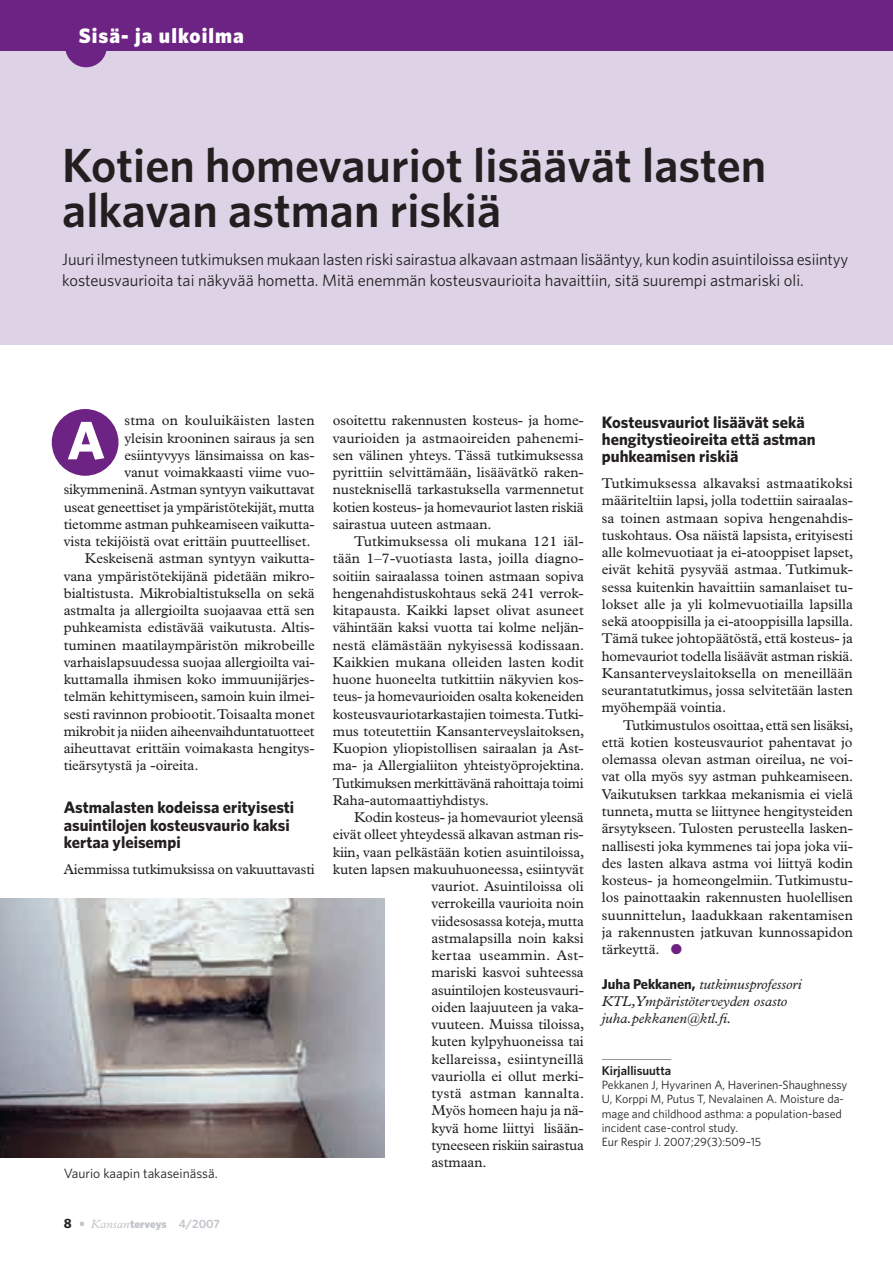
<style>
.page{position:relative;width:893px;height:1263px;background:#fff}
.page>*{position:absolute;margin:0;border:0;box-sizing:border-box;transform-origin:0 0}
.t1{font:700 54px "Whitney";color:#fff}
.t2{font:600 48px/45px "Whitney";color:#231f20}
.t3{font:900 21px "Whitney";letter-spacing:.05em;color:#fff}
.t4{font:16.5px/21px "Whitney";letter-spacing:-.01em;color:#231f20}
.t5{font:700 16.5px/17.2px "Whitney";color:#231f20}
.t6{font:14.25px/17.2px "Plantin";letter-spacing:-.005em;color:#231f20;text-align:justify}
.t7{font:italic 14.25px/17.2px "Plantin";letter-spacing:-.005em;color:#231f20}
.t8{font:14.25px "Plantin";letter-spacing:.015em;color:#231f20}
.t9{font:14.25px "Plantin";letter-spacing:.02em;color:#231f20}
.t10{font:13.5px "Whitney";color:#231f20}
.t11{font:600 12.75px "Whitney";letter-spacing:-.005em;color:#231f20}
.t12{font:12px/14.2px "Whitney";letter-spacing:-.005em;color:#231f20}
.t13{font:900 11.25px "Whitney";letter-spacing:-.01em;color:#c0c4ca}
.s1{font-weight:700;font-size:12px}
.s2{font-family:"Plantin";font-weight:400;font-style:italic;font-size:12px}
.s3{font-weight:600;font-size:12px}
.s4{color:#6d2383}
.s5{font-family:"Whitney";font-weight:700;font-style:normal}
</style>
<div class="page">
<div style="left:0;top:51px;width:893px;height:294px;background:#ded3e6"></div>
<div style="left:65px;top:26px;width:42px;height:41px;background:#6d2383;border-radius:50%"></div>
<hr style="left:602px;top:1059px;width:69px;height:1px;background:#939598">
<div style="left:52px;top:409px;width:67px;height:67px;background:#6d2383;border-radius:50%"></div>
<div style="left:0;top:0;width:893px;height:50px;background:#6d2383"></div>
<img style="left:0;top:898px;width:385px;height:260px">
<h3 class="t3" style="left:79px;top:23px;width:167px">Sisä- ja ulkoilma</h3>
<h2 class="t2" style="left:62px;top:141px;width:706px">Kotien homevauriot lisäävät lasten alkavan astman riskiä</h2>
<p class="t4" style="left:62px;top:248px;width:787px">Juuri ilmestyneen tutkimuksen mukaan lasten riski sairastua alkavaan astmaan lisääntyy, kun kodin asuintiloissa esiintyy kosteusvaurioita tai näkyvää hometta. Mitä enemmän kosteusvaurioita havaittiin, sitä suurempi astmariski oli.</p>
<p class="t8" style="left:125px;top:412px;width:192px">stma on kouluikäisten lasten</p>
<p class="t6" style="left:125px;top:429px;width:192px">yleisin krooninen sairaus ja sen</p>
<p class="t6" style="left:125px;top:446px;width:192px">esiintyvyys länsimaissa on kas-</p>
<p class="t6" style="left:125px;top:464px;width:192px">vanut voimakkaasti viime vuo-</p>
<p class="t6" style="left:64px;top:481px;width:252px">sikymmeninä. Astman syntyyn vaikuttavat</p>
<p class="t6" style="left:64px;top:498px;width:252px">useat geneettiset ja ympäristötekijät, mutta</p>
<p class="t6" style="left:64px;top:515px;width:253px">tietomme astman puhkeamiseen vaikutta-</p>
<p class="t6" style="left:64px;top:533px;width:248px">vista tekijöistä ovat erittäin puutteelliset.</p>
<p class="t6" style="left:85px;top:550px;width:231px">Keskeisenä astman syntyyn vaikutta-</p>
<p class="t6" style="left:64px;top:567px;width:253px">vana ympäristötekijänä pidetään mikro-</p>
<p class="t6" style="left:64px;top:584px;width:252px">bialtistusta. Mikrobialtistuksella on sekä</p>
<p class="t6" style="left:64px;top:602px;width:253px">astmalta ja allergioilta suojaavaa että sen</p>
<p class="t6" style="left:64px;top:619px;width:253px">puhkeamista edistävää vaikutusta. Altis-</p>
<p class="t6" style="left:64px;top:636px;width:253px">tuminen maatilaympäristön mikrobeille</p>
<p class="t6" style="left:64px;top:653px;width:253px">varhaislapsuudessa suojaa allergioilta vai-</p>
<p class="t6" style="left:64px;top:671px;width:253px">kuttamalla ihmisen koko immuunijärjes-</p>
<p class="t6" style="left:64px;top:688px;width:253px">telmän kehittymiseen, samoin kuin ilmei-</p>
<p class="t6" style="left:64px;top:705px;width:253px">sesti ravinnon probiootit. Toisaalta monet</p>
<p class="t6" style="left:64px;top:722px;width:252px">mikrobit ja niiden aiheenvaihduntatuotteet</p>
<p class="t6" style="left:64px;top:740px;width:253px">aiheuttavat erittäin voimakasta hengitys-</p>
<p class="t6" style="left:64px;top:757px;width:136px">tieärsytystä ja -oireita.</p>
<p class="t5" style="left:64px;top:799px;width:232px">Astmalasten kodeissa erityisesti asuintilojen kosteusvaurio kaksi kertaa yleisempi</p>
<p class="t6" style="left:64px;top:860px;width:253px">Aiemmissa tutkimuksissa on vakuuttavasti</p>
<h1 class="t1" style="left:67px;top:408px;width:39px">A</h1>
<p class="t10" style="left:64px;top:1165px;width:156px">Vaurio kaapin takaseinässä.</p>
<p class="t13" style="left:79px;top:1217px;width:142px"><span class="s1">•</span> <span class="s2">Kansan</span>terveys <span class="s3">4/2007</span></p>
<p class="t6" style="left:333px;top:412px;width:253px">osoitettu rakennusten kosteus- ja home&shy;vaurioiden ja astmaoireiden pahenemi&shy;sen välinen yhteys. Tässä tutkimuksessa pyrittiin selvittämään, lisäävätkö raken&shy;nusteknisellä tarkastuksella varmennetut kotien kosteus- ja homevauriot lasten riskiä sairastua uuteen astmaan.</p>
<p class="t6" style="left:333px;top:533px;width:253px;text-indent:21px">Tutkimuksessa oli mukana 121 iäl&shy;tään 1–7-vuotiasta lasta, joilla diagno&shy;soitiin sairaalassa toinen astmaan sopiva hengenahdistuskohtaus sekä 241 verrok&shy;kitapausta. Kaikki lapset olivat asuneet vähintään kaksi vuotta tai kolme neljän&shy;nestä elämästään nykyisessä kodissaan.<br>Kaikkien mukana olleiden lasten kodit huone huoneelta tutkittiin näkyvien kos&shy;teus- ja homevaurioiden osalta kokeneiden kosteusvauriotarkastajien toimesta. Tutki&shy;mus toteutettiin Kansanterveyslaitoksen, Kuopion yliopistollisen sairaalan ja Ast&shy;ma- ja Allergialiiton yhteistyöprojektina.<br>Tutkimuksen merkittävänä rahoittaja toimi Raha-automaattiyhdistys.</p>
<p class="t6" style="left:354px;top:809px;width:231px">Kodin kosteus- ja homevauriot yleensä</p>
<p class="t6" style="left:333px;top:826px;width:253px">eivät olleet yhteydessä alkavan astman ris-</p>
<p class="t6" style="left:333px;top:843px;width:253px">kiin, vaan pelkästään kotien asuintiloissa,</p>
<p class="t6" style="left:333px;top:860px;width:253px">kuten lapsen makuuhuoneessa, esiintyvät</p>
<p class="t6" style="left:431px;top:878px;width:154px">vauriot. Asuintiloissa oli</p>
<p class="t6" style="left:431px;top:895px;width:154px">verrokeilla vaurioita noin</p>
<p class="t6" style="left:431px;top:912px;width:154px">viidesosassa koteja, mutta</p>
<p class="t6" style="left:431px;top:929px;width:154px">astmalapsilla noin kaksi</p>
<p class="t9" style="left:431px;top:947px;width:154px">kertaa useammin. Ast-</p>
<p class="t6" style="left:431px;top:964px;width:154px">mariski kasvoi suhteessa</p>
<p class="t6" style="left:431px;top:981px;width:154px">asuintilojen kosteusvauri-</p>
<p class="t6" style="left:431px;top:998px;width:154px">oiden laajuuteen ja vaka-</p>
<p class="t6" style="left:431px;top:1016px;width:154px">vuuteen. Muissa tiloissa,</p>
<p class="t6" style="left:431px;top:1033px;width:154px">kuten kylpyhuoneissa tai</p>
<p class="t8" style="left:431px;top:1051px;width:154px">kellareissa, esiintyneillä</p>
<p class="t6" style="left:431px;top:1067px;width:154px">vauriolla ei ollut merki-</p>
<p class="t9" style="left:431px;top:1085px;width:154px">tystä astman kannalta.</p>
<p class="t6" style="left:431px;top:1102px;width:154px">Myös homeen haju ja nä-</p>
<p class="t6" style="left:431px;top:1119px;width:154px">kyvä home liittyi lisään-</p>
<p class="t6" style="left:431px;top:1136px;width:154px">tyneeseen riskiin sairastua</p>
<p class="t6" style="left:431px;top:1154px;width:57px">astmaan.</p>
<p class="t5" style="left:602px;top:413px;width:215px">Kosteusvauriot lisäävät sekä hengitystieoireita että astman puhkeamisen riskiä</p>
<p class="t6" style="left:602px;top:475px;width:253px">Tutkimuksessa alkavaksi astmaatikoksi määriteltiin lapsi, jolla todettiin sairaalas&shy;sa toinen astmaan sopiva hengenahdis&shy;tuskohtaus. Osa näistä lapsista, erityisesti alle kolmevuotiaat ja ei-atooppiset lapset, eivät kehitä pysyvää astmaa. Tutkimuk&shy;sessa kuitenkin havaittiin samanlaiset tu&shy;lokset alle ja yli kolmevuotiailla lapsilla sekä atooppisilla ja ei-atooppisilla lapsilla.<br>Tämä tukee johtopäätöstä, että kosteus- ja homevauriot todella lisäävät astman riskiä.<br>Kansanterveyslaitoksella on meneillään seurantatutkimus, jossa selvitetään lasten myöhempää vointia.</p>
<p class="t6" style="left:602px;top:716px;width:253px;text-indent:21px">Tutkimustulos osoittaa, että sen lisäksi, että kotien kosteusvauriot pahentavat jo olemassa olevan astman oireilua, ne voi&shy;vat olla myös syy astman puhkeamiseen.<br>Vaikutuksen tarkkaa mekanismia ei vielä tunneta, mutta se liittynee hengitysteiden ärsytykseen. Tulosten perusteella lasken&shy;nallisesti joka kymmenes tai jopa joka vii&shy;des lasten alkava astma voi liittyä kodin kosteus- ja homeongelmiin. Tutkimustu&shy;los painottaakin rakennusten huolellisen suunnittelun, laadukkaan rakentamisen ja rakennusten jatkuvan kunnossapidon tärkeyttä. <span class="s4">●</span></p>
<p class="t7" style="left:602px;top:975px;width:201px"><span class="s5">Juha Pekkanen,</span> tutkimusprofessori<br>KTL, Ympäristöterveyden osasto juha.pekkanen@ktl.fi.</p>
<p class="t11" style="left:602px;top:1062px;width:71px">Kirjallisuutta</p>
<p class="t12" style="left:602px;top:1077px;width:247px">Pekkanen J, Hyvarinen A, Haverinen-Shaughnessy U, Korppi M, Putus T, Nevalainen A. Moisture da&shy;mage and childhood asthma: a population-based incident case-control study.<br>Eur Respir J. 2007;29(3):509–15</p>
</div>
